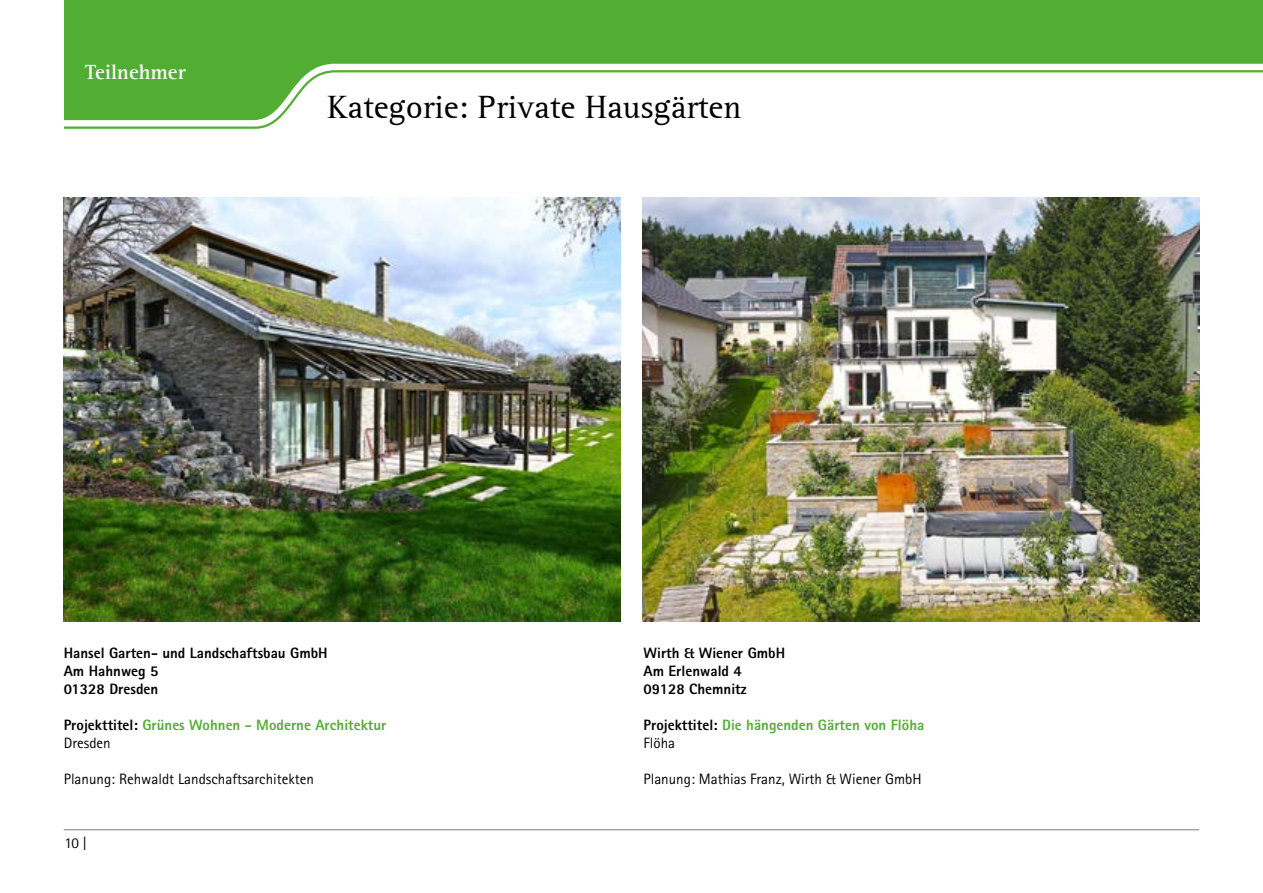
<style>
.page{position:relative;width:1263px;height:893px;background:#fff}
.page>*{position:absolute;margin:0;border:0;box-sizing:border-box;transform-origin:0 0}
.t1{font:33px "Rotis Serif";color:#000}
.t2{font:700 21px "Rotis Serif";color:#fff}
.t3{font:800 15px/18px "Rotis Sans Serif";color:#000}
.t4{font:800 15px/18px "Rotis Sans Serif";color:#52ae32}
.t5{font:15px "Rotis Sans Serif";color:#000}
.s1{color:#000}
.s2{font-weight:400;color:#000}
</style>
<div class="page">
<hr style="left:64px;top:829px;width:1135px;height:1px;background:#7c7b7b">
<div style="left:64px;top:0;width:1199px;height:69px;background:#52ae32"></div>
<svg style="left:64px;top:69px;width:1199px;height:60px"></svg>
<img style="left:64px;top:198px;width:557px;height:424px">
<img style="left:642px;top:198px;width:557px;height:424px">
<h2 class="t2" style="left:85px;top:59px;width:102px">Teilnehmer</h2>
<h1 class="t1" style="left:327px;top:88px;width:416px">Kategorie: Private Hausgärten</h1>
<p class="t3" style="left:64px;top:644px;width:265px">Hansel Garten- und Landschaftsbau GmbH<br>Am Hahnweg 5<br>01328 Dresden</p>
<p class="t4" style="left:64px;top:716px;width:324px"><span class="s1">Projekttitel:</span> Grünes Wohnen - Moderne Architektur<br><span class="s2">Dresden</span></p>
<p class="t5" style="left:64px;top:770px;width:252px">Planung: Rehwaldt Landschaftsarchitekten</p>
<p class="t5" style="left:64px;top:834px;width:24px">10 |</p>
<p class="t3" style="left:643px;top:644px;width:143px">Wirth &amp; Wiener GmbH<br>Am Erlenwald 4<br>09128 Chemnitz</p>
<p class="t4" style="left:643px;top:716px;width:282px"><span class="s1">Projekttitel:</span> Die hängenden Gärten von Flöha<br><span class="s2">Flöha</span></p>
<p class="t5" style="left:643px;top:770px;width:279px">Planung: Mathias Franz, Wirth &amp; Wiener GmbH</p>
</div>
